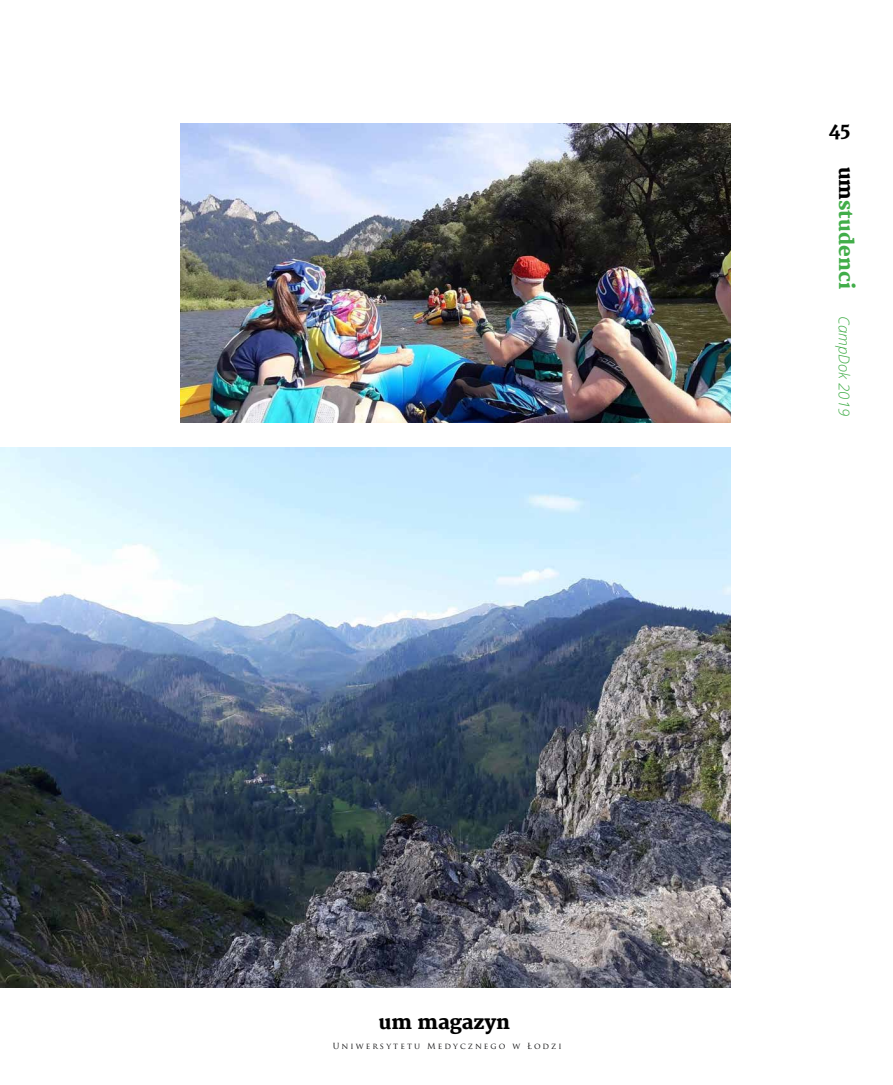
<style>
.page{position:relative;width:893px;height:1085px;background:#fff}
.page>*{position:absolute;margin:0;border:0;box-sizing:border-box;transform-origin:0 0}
.t1{font:800 19.5px "Merriweather";color:#41ad49}
.t2{font:800 19.5px "Merriweather";color:#000}
.t3{font:800 18.45px "Merriweather";color:#000}
.t4{font:italic 300 15px "Open Sans";color:#41ad49}
.t5{font:8.25px "Trajan Pro";letter-spacing:.26em;color:#0a0a0b}
.s1{color:#000}
</style>
<div class="page">
<img style="left:0;top:448px;width:731px;height:539px">
<img style="left:180px;top:123px;width:551px;height:299px">
<h1 class="t2" style="left:379px;top:1010px;width:133px">um magazyn</h1>
<p class="t5" style="left:333px;top:1040px;width:230px">Uniwersytetu Medycznego w Łodzi</p>
<h2 class="t3" style="left:828px;top:119px;width:24px">45</h2>
<h1 class="t1" style="left:857px;top:166px;width:124px;rotate:90deg"><span class="s1">um</span>studenci</h1>
<h3 class="t4" style="left:854px;top:316px;width:102px;rotate:90deg">CampDok 2019</h3>
</div>
